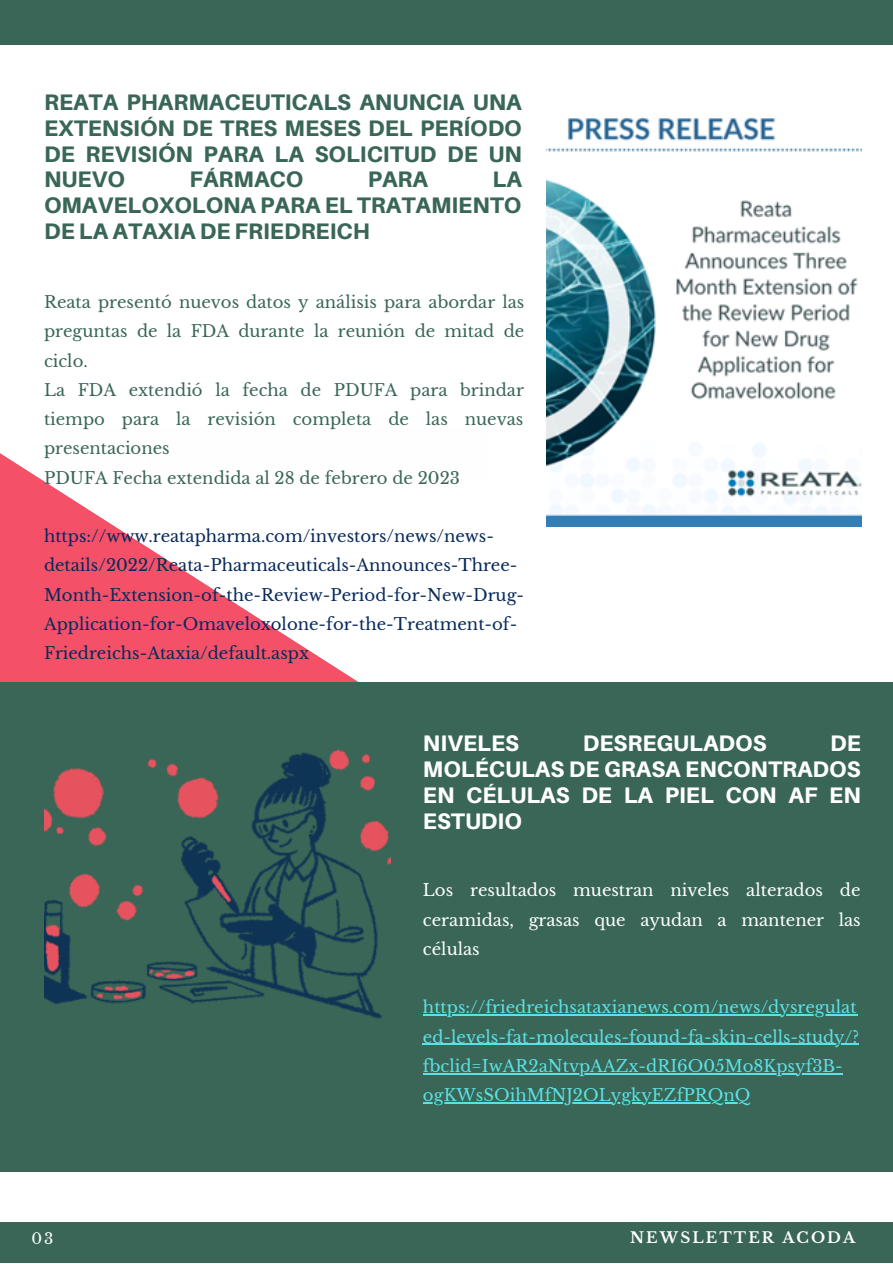
<style>
.page{position:relative;width:893px;height:1264px;background:#fff}
.page>*{position:absolute;margin:0;border:0;box-sizing:border-box;transform-origin:0 0}
.t1{font:800 22.5px/25.8px "Aileron";color:#396656;text-align:justify}
.t2{font:800 22.5px/25.8px "Aileron";color:#fff;text-align:justify}
.t3{font:16.5px/29.2px "Libre Baskerville";color:#08295b}
.t4{font:16.5px/29.2px "Libre Baskerville";color:#396656}
.t5{font:16.5px/29.2px "Libre Baskerville";color:#5ce1e6}
.t6{font:16.5px/29.2px "Libre Baskerville";color:#fff;text-align:justify}
.t7{font:700 15px "Libre Baskerville";letter-spacing:.14em;color:#fff}
.t8{font:15px "Libre Baskerville";color:#fff}
</style>
<div class="page">
<svg style="left:0;top:453px;width:390px;height:230px;fill:#f45068"></svg>
<div style="left:0;top:683px;width:892px;height:487px;background:#396656"></div>
<img style="left:546px;top:117px;width:314px;height:409px">
<img style="left:44px;top:749px;width:346px;height:270px">
<div style="left:44px;top:427px;width:443px;height:54px;background:#fefefe"></div>
<div style="left:0;top:1222px;width:892px;height:40px;background:#396656"></div>
<div style="left:0;top:0;width:892px;height:45px;background:#396656"></div>
<hr style="left:423px;top:1014px;width:434px;height:1px;background:#5ce1e6">
<hr style="left:423px;top:1043px;width:435px;height:1px;background:#5ce1e6">
<hr style="left:423px;top:1072px;width:419px;height:2px;background:#5ce1e6">
<hr style="left:423px;top:1102px;width:327px;height:1px;background:#5ce1e6">
<h1 class="t1" style="left:44px;top:89px;width:479px">REATA PHARMACEUTICALS ANUNCIA UNA EXTENSIÓN DE TRES MESES DEL PERÍODO DE REVISIÓN PARA LA SOLICITUD DE UN NUEVO</h1>
<h1 class="t1" style="left:189px;top:166px;width:115px">FÁRMACO</h1>
<h1 class="t1" style="left:368px;top:166px;width:62px">PARA</h1>
<h1 class="t1" style="left:44px;top:166px;width:479px;text-indent:448px">LA OMAVELOXOLONA PARA EL TRATAMIENTO DE LA ATAXIA DE FRIEDREICH</h1>
<p class="t4" style="left:44px;top:288px;width:482px">Reata presentó nuevos datos y análisis para abordar las preguntas de la FDA durante la reunión de mitad de ciclo.<br>La FDA extendió la fecha de PDUFA para brindar tiempo para la revisión completa de las nuevas presentaciones<br>PDUFA Fecha extendida al 28 de febrero de 2023</p>
<p class="t3" style="left:44px;top:521px;width:481px">https://www.reatapharma.com/investors/news/news&shy;details/2022/Reata-Pharmaceuticals-Announces-Three-Month-Extension-of-the-Review-Period-for-New-Drug-Application-for-Omaveloxolone-for-the-Treatment-of-Friedreichs-Ataxia/default.aspx</p>
<h1 class="t2" style="left:423px;top:729px;width:98px">NIVELES</h1>
<h1 class="t2" style="left:583px;top:729px;width:185px">DESREGULADOS</h1>
<h1 class="t2" style="left:423px;top:729px;width:439px;text-indent:407px">DE MOLÉCULAS DE GRASA ENCONTRADOS EN CÉLULAS DE LA PIEL CON AF EN ESTUDIO</h1>
<p class="t6" style="left:423px;top:876px;width:439px">Los resultados muestran niveles alterados de ceramidas, grasas que ayudan a mantener las células</p>
<p class="t5" style="left:423px;top:992px;width:437px">https://friedreichsataxianews.com/news/dysregulat ed-levels-fat-molecules-found-fa-skin-cells-study/? fbclid=IwAR2aNtvpAAZx-dRI6O05Mo8Kpsyf3B&shy;ogKWsSOihMfNJ2OLygkyEZfPRQnQ</p>
<p class="t8" style="left:31px;top:1229px;width:24px">03</p>
<p class="t7" style="left:630px;top:1228px;width:226px">NEWSLETTER ACODA</p>
</div>
